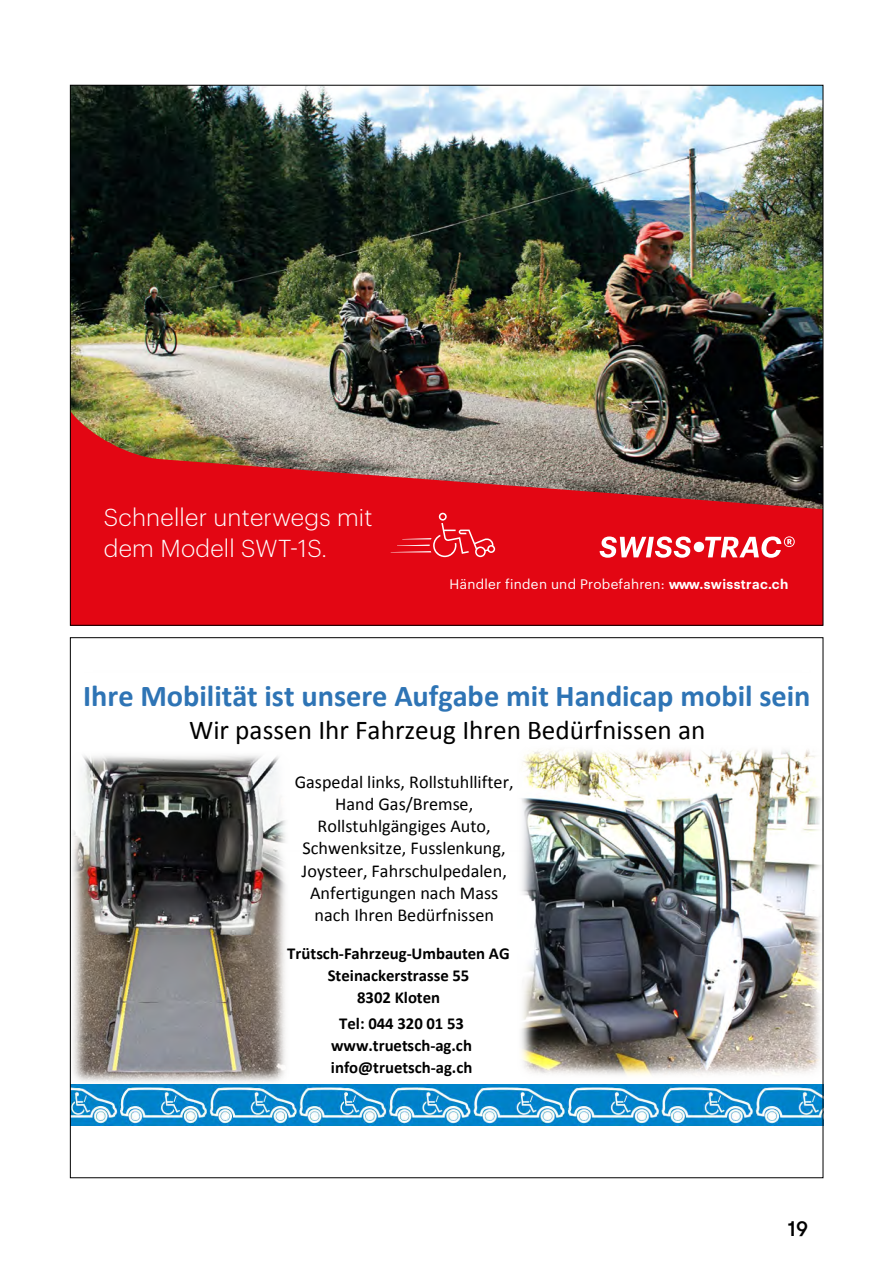
<style>
.page{position:relative;width:893px;height:1263px;background:#fff}
.page>*{position:absolute;margin:0;border:0;box-sizing:border-box;transform-origin:0 0}
.t1{font:700 30.3px "Calibri";color:#2e74b5}
.t2{font:27.3px "Calibri";color:#000}
.t3{font:300 24px/31.5px "Graphik";letter-spacing:.01em;color:#fff}
.t4{font:500 21px "GT Walsheim Pro";color:#000}
.t5{font:18.15px/22.2px "Calibri";color:#000;text-align:center}
.t6{font:700 16.8px/22.2px "Calibri";letter-spacing:-.005em;color:#000;text-align:center}
.t7{font:13.5px "Graphik";letter-spacing:.02em;color:#fff}
.s1{font-weight:600}
</style>
<div class="page">
<img style="left:72px;top:1084px;width:346px;height:41px">
<img style="left:418px;top:1084px;width:403px;height:41px">
<img style="left:521px;top:749px;width:300px;height:327px">
<img style="left:72px;top:755px;width:219px;height:332px">
<img style="left:282px;top:764px;width:244px;height:166px">
<img style="left:72px;top:87px;width:749px;height:298px">
<img style="left:72px;top:385px;width:749px;height:238px">
<svg style="left:600px;top:536px;width:91px;height:22px"></svg>
<div style="left:694px;top:542px;width:10px;height:10px;background:#fff;border-radius:50%"></div>
<svg style="left:705px;top:536px;width:90px;height:22px"></svg>
<svg style="left:391px;top:513px;width:104px;height:44px;background:#e51e2a"></svg>
<p class="t3" style="left:104px;top:499px;width:270px">Schneller unterwegs mit dem Modell SWT-1S.</p>
<p class="t7" style="left:450px;top:574px;width:340px">Händler finden und Probefahren: <span class="s1">www.swisstrac.ch</span></p>
<p class="t1" style="left:83px;top:675px;width:729px">Ihre Mobilität ist unsere Aufgabe mit Handicap mobil sein</p>
<p class="t2" style="left:189px;top:711px;width:518px">Wir passen Ihr Fahrzeug Ihren Bedürfnissen an</p>
<p class="t5" style="left:295px;top:770px;width:220px">Gaspedal links, Rollstuhllifter,<br>Hand Gas/Bremse,<br>Rollstuhlgängiges Auto,<br>Schwenksitze, Fusslenkung,<br>Joysteer, Fahrschulpedalen,<br>Anfertigungen nach Mass nach Ihren Bedürfnissen</p>
<p class="t6" style="left:287px;top:941px;width:224px">Trütsch-Fahrzeug-Umbauten AG<br>Steinackerstrasse 55<br>8302 Kloten</p>
<p class="t6" style="left:331px;top:1012px;width:143px">Tel: 044 320 01 53 www.truetsch-ag.ch info@truetsch-ag.ch</p>
<p class="t4" style="left:788px;top:1216px;width:22px">19</p>
</div>
